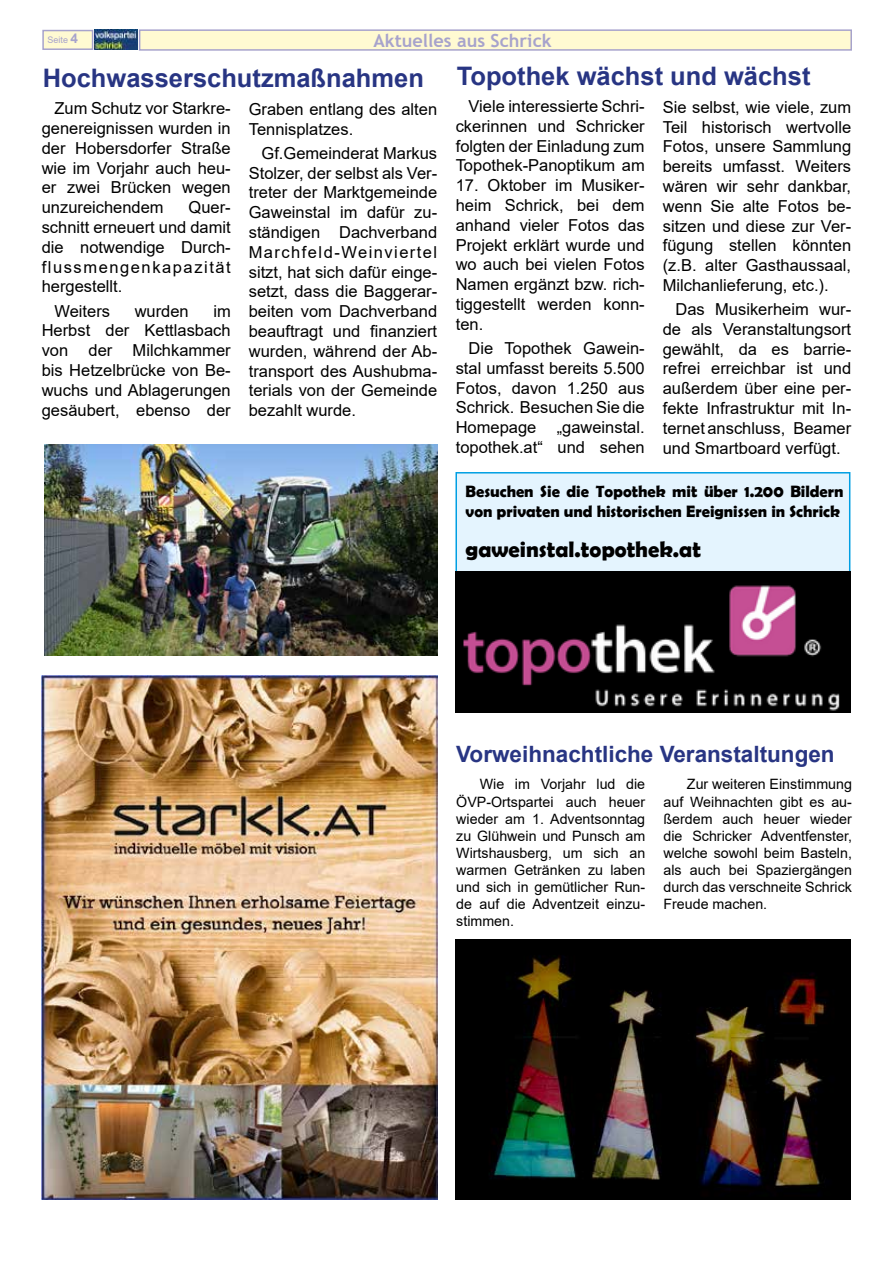
<style>
.page{position:relative;width:893px;height:1263px;background:#fff}
.page>*{position:absolute;margin:0;border:0;box-sizing:border-box;transform-origin:0 0}
.t1{font:700 25.5px "Arial";color:#283583}
.t2{font:700 22.5px "Arial";color:#283583}
.t3{font:700 22.5px "Berlin Sans FB Demi";color:#000}
.t4{font:700 18px "Trebuchet MS";color:#a7a3cc}
.t5{font:16.5px/19.8px "Arial";color:#000;text-align:justify}
.t6{font:700 16.5px/19.8px "Berlin Sans FB Demi";color:#000}
.t7{font:14.25px/17.1px "Arial";color:#000;text-align:justify}
.t8{font:9px "Arial";color:#a7a3cc}
.s1{font-weight:700;font-size:13.5px}
.s2{font-size:7.5px;color:#fff}
</style>
<div class="page">
<div style="left:139px;top:29px;width:713px;height:22px;background:#fffad2;border:2px solid #a7a3cc"></div>
<div style="left:42px;top:30px;width:51px;height:20px;background:#fffad2;border:2px solid #a7a3cc"></div>
<img style="left:94px;top:30px;width:44px;height:20px">
<div style="left:455px;top:472px;width:395px;height:240px;background:#e4f4fe;border:2px solid #009fe3"></div>
<img style="left:455px;top:571px;width:395px;height:141px">
<img style="left:44px;top:444px;width:393px;height:211px">
<img style="left:41px;top:676px;width:396px;height:523px">
<img style="left:456px;top:939px;width:395px;height:260px">
<p class="t8" style="left:48px;top:34px;width:32px">Seite <span class="s1">4</span></p>
<p class="t4" style="left:374px;top:29px;width:180px">Aktuelles aus Schrick</p>
<h1 class="t1" style="left:457px;top:58px;width:355px">Topothek wächst und wächst</h1>
<p class="t5" style="left:456px;top:96px;width:190px;text-indent:13px">Viele interessierte Schri&shy;ckerinnen und Schricker folgten der Einladung zum Topothek-Panoptikum am</p>
<p class="t5" style="left:456px;top:175px;width:190px">17. Oktober im Musiker&shy;heim Schrick, bei dem anhand vieler Fotos das Projekt erklärt wurde und wo auch bei vielen Fotos Namen ergänzt bzw. rich&shy;tiggestellt werden konn&shy;ten.</p>
<p class="t5" style="left:456px;top:338px;width:190px;text-indent:13px">Die Topothek Gawein&shy;stal umfasst bereits 5.500<br>Fotos, davon 1.250 aus Schrick. Besuchen Sie die Homepage „gaweinstal. topothek.at“ und sehen</p>
<p class="t6" style="left:465px;top:482px;width:379px">Besuchen Sie die Topothek mit über 1.200 Bildern von privaten und historischen Ereignissen in Schrick</p>
<h2 class="t3" style="left:465px;top:536px;width:237px">gaweinstal.topothek.at</h2>
<h1 class="t1" style="left:43px;top:60px;width:383px">Hochwasserschutzmaßnahmen</h1>
<p class="t5" style="left:42px;top:98px;width:190px;text-indent:13px">Zum Schutz vor Starkre&shy;genereignissen wurden in der Hobersdorfer Straße wie im Vorjahr auch heu&shy;er zwei Brücken wegen unzureichendem</p>
<p class="t5" style="left:663px;top:97px;width:190px">Sie selbst, wie viele, zum Teil historisch wertvolle Fotos, unsere Sammlung bereits umfasst. Weiters wären wir sehr dankbar, wenn Sie alte Fotos be&shy;sitzen und diese zur Ver&shy;fügung stellen könnten (z.B. alter Gasthaussaal, Milchanlieferung, etc.).</p>
<p class="t5" style="left:663px;top:299px;width:190px;text-indent:13px">Das Musikerheim wur&shy;de als Veranstaltungsort gewählt, da es barrie&shy;refrei erreichbar ist und außerdem über eine per&shy;fekte Infrastruktur mit In&shy;ternet<span class="s2">-</span>anschluss, Beamer und Smartboard verfügt.</p>
<p class="t5" style="left:249px;top:99px;width:190px">Graben entlang des alten<br>Tennisplatzes.</p>
<p class="t5" style="left:249px;top:143px;width:190px;text-indent:13px">Gf.Gemeinderat Markus Stolzer, der selbst als Ver&shy;treter der Marktgemeinde Gaweinstal im dafür zu&shy;ständigen Dachverband Marchfeld-Weinviertel sitzt, hat sich dafür einge&shy;setzt, dass die Baggerar&shy;beiten vom Dachverband beauftragt und finanziert wurden, während der Ab&shy;transport des Aushubma&shy;terials von der Gemeinde bezahlt wurde.</p>
<p class="t5" style="left:42px;top:197px;width:191px;text-indent:147px">Quer&shy;schnitt erneuert und damit die notwendige Durch&shy;flussmengenkapazität hergestellt.</p>
<p class="t5" style="left:54px;top:301px;width:57px">Weiters</p>
<p class="t5" style="left:135px;top:301px;width:56px">wurden</p>
<p class="t5" style="left:42px;top:301px;width:190px;text-indent:172px">im Herbst der Kettlasbach von der Milchkammer bis Hetzelbrücke von Be&shy;wuchs und Ablagerungen gesäubert, ebenso der</p>
<h2 class="t2" style="left:456px;top:738px;width:380px">Vorweihnachtliche Veranstaltungen</h2>
<p class="t7" style="left:663px;top:776px;width:190px;text-indent:23px">Zur weiteren Einstimmung auf Weihnachten gibt es au&shy;ßerdem auch heuer wieder die Schricker Adventfenster, welche sowohl beim Basteln, als auch bei Spaziergängen durch das verschneite Schrick Freude machen.</p>
<p class="t7" style="left:456px;top:776px;width:190px;text-indent:23px">Wie im Vorjahr lud die ÖVP-Ortspartei auch heuer wieder am 1. Adventsonntag zu Glühwein und Punsch am Wirtshausberg, um sich an warmen Getränken zu laben und sich in gemütlicher Run&shy;de auf die Adventzeit einzu&shy;stimmen.</p>
</div>
